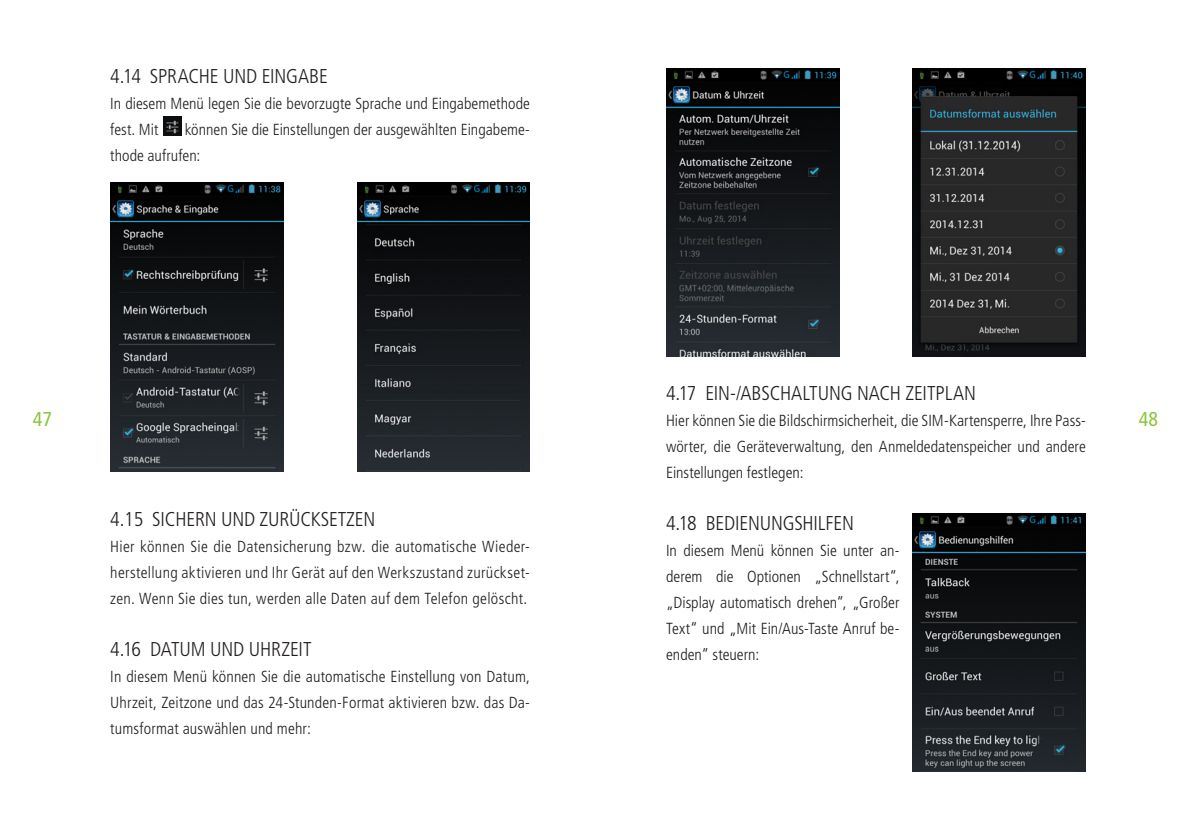
<style>
.page{position:relative;width:1191px;height:840px;background:#fff}
.page>*{position:absolute;margin:0;border:0;box-sizing:border-box;transform-origin:0 0}
.t1{font:300 condensed 20px "Frutiger LT Std";letter-spacing:-.01em;color:#231f20}
.t2{font:condensed 20px "Frutiger LT Std";color:#8bc63e}
.t3{font:300 condensed 16px/26px "Frutiger LT Std";letter-spacing:.005em;color:#231f20;text-align:justify}
</style>
<div class="page">
<img style="left:111px;top:183px;width:172px;height:288px">
<img style="left:666px;top:68px;width:173px;height:288px">
<img style="left:357px;top:183px;width:173px;height:288px">
<img style="left:913px;top:68px;width:172px;height:288px">
<img style="left:913px;top:513px;width:172px;height:257px">
<img style="left:163px;top:116px;width:18px;height:20px">
<p class="t1" style="left:110px;top:65px;width:219px">4.14 SPRACHE UND EINGABE</p>
<p class="t3" style="left:110px;top:91px;width:421px">In diesem Menü legen Sie die bevorzugte Sprache und Eingabemethode fest. Mit</p>
<p class="t3" style="left:110px;top:117px;width:421px;text-indent:74px">können Sie die Einstellungen der ausgewählten Eingabeme&shy;thode aufrufen:</p>
<p class="t1" style="left:666px;top:381px;width:311px">4.17 EIN-/ABSCHALTUNG NACH ZEITPLAN</p>
<p class="t3" style="left:666px;top:407px;width:421px">Hier können Sie die Bildschirmsicherheit, die SIM-Kartensperre, Ihre Pass&shy;wörter, die Geräteverwaltung, den Anmeldedatenspeicher und andere Einstellungen festlegen:</p>
<p class="t1" style="left:666px;top:511px;width:189px">4.18 BEDIENUNGSHILFEN</p>
<p class="t3" style="left:666px;top:537px;width:235px">In diesem Menü können Sie unter an&shy;derem die Optionen „Schnellstart“, „Display automatisch drehen“, „Großer Text“ und „Mit Ein/Aus-Taste Anruf be&shy;enden“ steuern:</p>
<p class="t2" style="left:33px;top:407px;width:21px">47</p>
<p class="t2" style="left:1138px;top:407px;width:21px">48</p>
<p class="t1" style="left:110px;top:507px;width:266px">4.15 SICHERN UND ZURÜCKSETZEN</p>
<p class="t3" style="left:110px;top:533px;width:421px">Hier können Sie die Datensicherung bzw. die automatische Wieder&shy;herstellung aktivieren und Ihr Gerät auf den Werkszustand zurückset&shy;zen. Wenn Sie dies tun, werden alle Daten auf dem Telefon gelöscht.</p>
<p class="t1" style="left:110px;top:637px;width:203px">4.16 DATUM UND UHRZEIT</p>
<p class="t3" style="left:110px;top:663px;width:421px">In diesem Menü können Sie die automatische Einstellung von Datum, Uhrzeit, Zeitzone und das 24-Stunden-Format aktivieren bzw. das Da&shy;tumsformat auswählen und mehr:</p>
</div>
